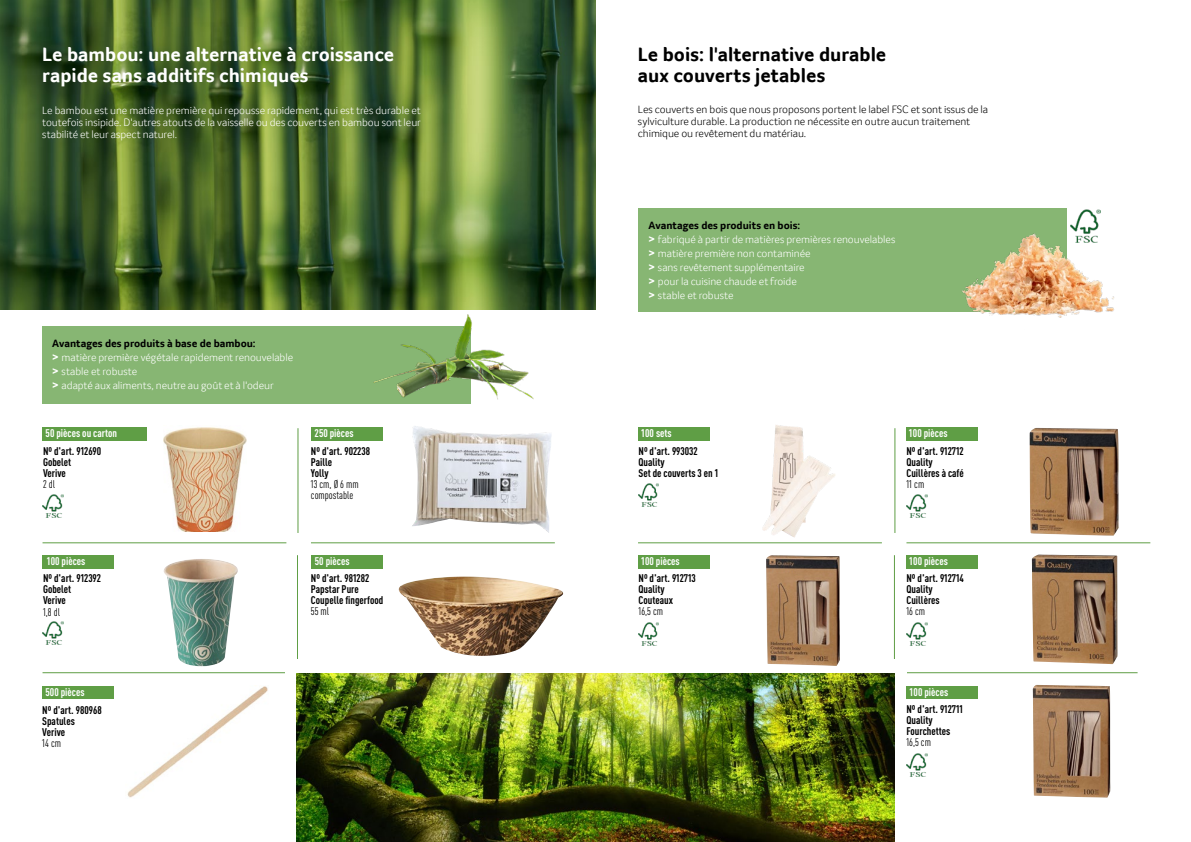
<style>
.page{position:relative;width:1191px;height:842px;background:#fff}
.page>*{position:absolute;margin:0;border:0;box-sizing:border-box;transform-origin:0 0}
.t1{font:700 20px/21px "Transgourmet";color:#fff}
.t2{font:700 20px/21px "Transgourmet";color:#000}
.t3{font:300 11px/14px "Transgourmet";letter-spacing:-.005em;color:#fff}
.t4{font:700 condensed 11px/11px "DINOT";color:#000}
.t5{font:300 11px/12px "Transgourmet";letter-spacing:-.005em;color:#000}
.t6{font:700 condensed 11px "DINOT";color:#fff}
.t7{font:condensed 11px/11px "DINOT";color:#000}
.s1{font-weight:700;color:#000}
.s2{font-weight:700;font-size:12px}
</style>
<div class="page">
<img style="left:0;top:0;width:595px;height:310px">
<div style="left:43px;top:428px;width:104px;height:13px;background:#5f9e45"></div>
<div style="left:638px;top:428px;width:71px;height:13px;background:#5f9e45"></div>
<div style="left:43px;top:555px;width:71px;height:14px;background:#5f9e45"></div>
<div style="left:638px;top:555px;width:71px;height:13px;background:#5f9e45"></div>
<div style="left:43px;top:686px;width:71px;height:13px;background:#5f9e45"></div>
<div style="left:311px;top:428px;width:71px;height:13px;background:#5f9e45"></div>
<div style="left:906px;top:428px;width:72px;height:13px;background:#5f9e45"></div>
<div style="left:311px;top:555px;width:71px;height:14px;background:#5f9e45"></div>
<div style="left:906px;top:555px;width:72px;height:13px;background:#5f9e45"></div>
<div style="left:906px;top:686px;width:72px;height:13px;background:#5f9e45"></div>
<div style="left:43px;top:327px;width:428px;height:77px;background:#87b673"></div>
<div style="left:638px;top:209px;width:428px;height:103px;background:#87b673"></div>
<img style="left:163px;top:427px;width:83px;height:105px">
<img style="left:399px;top:576px;width:165px;height:80px">
<img style="left:412px;top:426px;width:139px;height:107px">
<img style="left:127px;top:686px;width:141px;height:112px">
<img style="left:163px;top:559px;width:75px;height:107px">
<img style="left:771px;top:438px;width:4px;height:58px">
<img style="left:1031px;top:555px;width:86px;height:109px">
<img style="left:1029px;top:428px;width:89px;height:108px">
<img style="left:1032px;top:685px;width:78px;height:113px">
<img style="left:766px;top:555px;width:74px;height:111px">
<img style="left:946px;top:208px;width:168px;height:110px">
<hr style="left:298px;top:428px;width:1px;height:105px;background:#5f9e45">
<hr style="left:894px;top:428px;width:1px;height:105px;background:#5f9e45">
<hr style="left:297px;top:555px;width:1px;height:105px;background:#5f9e45">
<hr style="left:894px;top:555px;width:1px;height:105px;background:#5f9e45">
<hr style="left:894px;top:672px;width:243px;height:1px;background:#5f9e45">
<hr style="left:43px;top:672px;width:242px;height:1px;background:#5f9e45">
<hr style="left:43px;top:543px;width:243px;height:1px;background:#5f9e45">
<hr style="left:311px;top:543px;width:244px;height:1px;background:#5f9e45">
<div style="left:881px;top:659px;width:25px;height:27px;background:#fff"></div>
<div style="left:285px;top:659px;width:26px;height:27px;background:#fff"></div>
<img style="left:371px;top:315px;width:162px;height:85px">
<img style="left:296px;top:674px;width:598px;height:168px">
<hr style="left:638px;top:543px;width:244px;height:1px;background:#5f9e45">
<hr style="left:906px;top:543px;width:244px;height:1px;background:#5f9e45">
<img style="left:1070px;top:210px;width:30px;height:33px">
<img style="left:43px;top:495px;width:20px;height:23px">
<img style="left:638px;top:483px;width:21px;height:24px">
<img style="left:906px;top:495px;width:21px;height:23px">
<img style="left:638px;top:622px;width:21px;height:23px">
<img style="left:906px;top:622px;width:21px;height:23px">
<img style="left:906px;top:754px;width:21px;height:23px">
<img style="left:43px;top:621px;width:20px;height:24px">
<h1 class="t1" style="left:42px;top:44px;width:353px">Le bambou: une alternative à croissance rapide sans additifs chimiques</h1>
<h1 class="t2" style="left:638px;top:44px;width:250px">Le bois: l'alternative durable aux couverts jetables</h1>
<p class="t3" style="left:42px;top:105px;width:380px;line-height:12px;text-align:justify">Le bambou est une matière première qui repousse rapidement, qui est très durable et toutefois insipide. D'autres atouts de la vaisselle ou des couverts en bambou sont leur stabilité et leur aspect naturel.</p>
<p class="t5" style="left:638px;top:103px;width:352px">Les couverts en bois que nous proposons portent le label FSC et sont issus de la sylviculture durable. La production ne nécessite en outre aucun traitement chimique ou revêtement du matériau.</p>
<p class="t3" style="left:648px;top:218px;width:248px"><span class="s1">Avantages des produits en bois:<br></span><span class="s2">&gt;</span> fabriqué à partir de matières premières renouvelables <span class="s2">&gt;</span> matière première non contaminée<br><span class="s2">&gt;</span> sans revêtement supplémentaire<br><span class="s2">&gt;</span> pour la cuisine chaude et froide<br><span class="s2">&gt;</span> stable et robuste</p>
<p class="t3" style="left:52px;top:337px;width:242px"><span class="s1">Avantages des produits à base de bambou:<br></span><span class="s2">&gt;</span> matière première végétale rapidement renouvelable <span class="s2">&gt;</span> stable et robuste<br><span class="s2">&gt;</span> adapté aux aliments, neutre au goût et à l'odeur</p>
<p class="t6" style="left:46px;top:427px;width:73px">50 pièces ou carton</p>
<p class="t6" style="left:314px;top:427px;width:41px">250 pièces</p>
<p class="t6" style="left:641px;top:427px;width:32px">100 sets</p>
<p class="t6" style="left:908px;top:427px;width:41px">100 pièces</p>
<p class="t4" style="left:43px;top:445px;width:60px">Nº d'art. 912690<br>Gobelet<br>Verive</p>
<p class="t7" style="left:43px;top:478px;width:14px">2 dl</p>
<p class="t4" style="left:311px;top:445px;width:61px">Nº d'art. 902238<br>Paille<br>Yolly</p>
<p class="t7" style="left:311px;top:479px;width:49px">13 cm, Ø 6 mm compostable</p>
<p class="t4" style="left:638px;top:445px;width:81px">Nº d'art. 993032<br>Quality<br>Set de couverts 3 en 1</p>
<p class="t4" style="left:906px;top:445px;width:59px">Nº d'art. 912712<br>Quality<br>Cuillères à café</p>
<p class="t7" style="left:906px;top:478px;width:19px">11 cm</p>
<p class="t6" style="left:46px;top:555px;width:41px">100 pièces</p>
<p class="t6" style="left:315px;top:554px;width:36px">50 pièces</p>
<p class="t6" style="left:640px;top:554px;width:41px">100 pièces</p>
<p class="t6" style="left:909px;top:554px;width:41px">100 pièces</p>
<p class="t4" style="left:43px;top:573px;width:59px">Nº d'art. 912392<br>Gobelet<br>Verive</p>
<p class="t7" style="left:43px;top:606px;width:19px">1,8 dl</p>
<p class="t4" style="left:311px;top:573px;width:74px">Nº d'art. 981282<br>Papstar Pure<br>Coupelle fingerfood</p>
<p class="t7" style="left:311px;top:606px;width:20px">55 ml</p>
<p class="t4" style="left:638px;top:573px;width:59px">Nº d'art. 912713<br>Quality<br>Couteaux</p>
<p class="t7" style="left:638px;top:606px;width:26px">16,5 cm</p>
<p class="t4" style="left:906px;top:572px;width:59px">Nº d'art. 912714<br>Quality<br>Cuillères</p>
<p class="t7" style="left:906px;top:606px;width:20px">16 cm</p>
<p class="t6" style="left:45px;top:685px;width:41px">500 pièces</p>
<p class="t6" style="left:909px;top:685px;width:41px">100 pièces</p>
<p class="t4" style="left:42px;top:704px;width:61px">Nº d'art. 980968<br>Spatules<br>Verive</p>
<p class="t7" style="left:42px;top:737px;width:20px">14 cm</p>
<p class="t4" style="left:906px;top:703px;width:58px">Nº d'art. 912711<br>Quality<br>Fourchettes</p>
<p class="t7" style="left:906px;top:736px;width:26px">16,5 cm</p>
</div>
